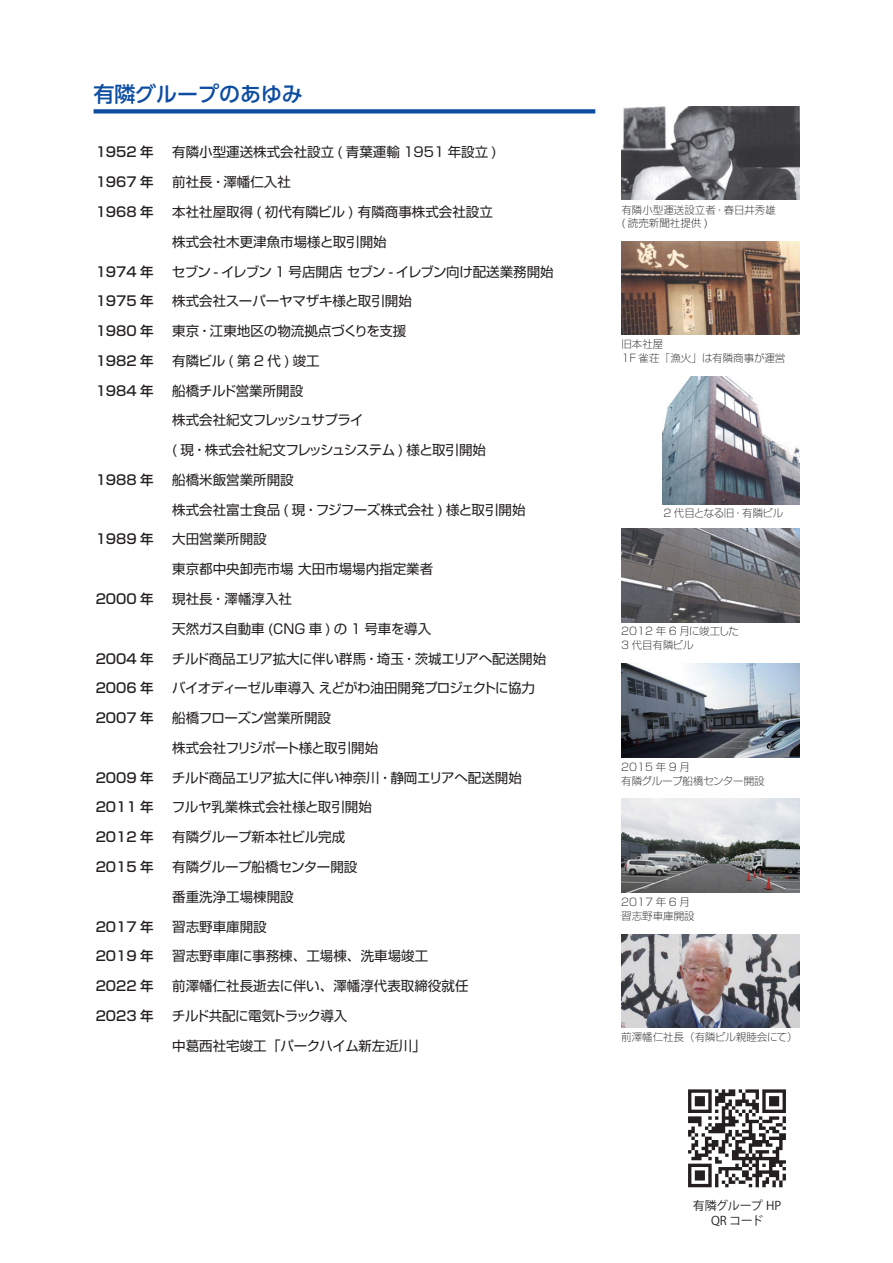
<style>
.page{position:relative;width:893px;height:1263px;background:#fff}
.page>*{position:absolute;margin:0;border:0;box-sizing:border-box;transform-origin:0 0}
.t1{font:500 21px "UD Shin Go Pr 6 N";color:#0d4da1}
.t2{font:13.5px "Shin Go Pro";color:#231f20}
.t3{font:500 13.5px "Shin Go Pro";color:#231f20}
.t4{font:13.5px "Shin Go Pro";letter-spacing:-.02em;color:#231f20}
.t5{font:13.5px "Shin Go Pro";letter-spacing:-.035em;color:#231f20}
.t6{font:13.5px "Shin Go Pro";letter-spacing:-.04em;color:#231f20}
.t7{font:13.5px "Shin Go Pro";letter-spacing:-.05em;color:#231f20}
.t8{font:13.5px "Shin Go Pro";letter-spacing:-.045em;color:#231f20}
.t9{font:13.5px "Shin Go Pro";letter-spacing:-.025em;color:#231f20}
.t10{font:12px/14.4px "Koz Go Pro";letter-spacing:-.02em;color:#231f20;text-align:center}
.t11{font:300 expanded 10.5px/13.5px "Shin Go Pro";color:#231f20}
.t12{font:300 expanded 10.5px "Shin Go Pro";letter-spacing:-.05em;color:#231f20}
</style>
<div class="page">
<svg style="left:94px;top:109px;width:501px;height:4px;background:#1c58a6"></svg>
<img style="left:621px;top:106px;width:178px;height:94px">
<img style="left:621px;top:241px;width:178px;height:94px">
<img style="left:662px;top:377px;width:137px;height:127px">
<img style="left:621px;top:529px;width:178px;height:93px">
<img style="left:621px;top:664px;width:178px;height:93px">
<img style="left:621px;top:799px;width:178px;height:93px">
<svg style="left:688px;top:1089px;width:98px;height:98px"></svg>
<img style="left:621px;top:934px;width:178px;height:93px">
<h1 class="t1" style="left:94px;top:77px;width:211px">有隣グループのあゆみ</h1>
<p class="t3" style="left:96px;top:141px;width:59px">1952 年</p>
<p class="t2" style="left:172px;top:141px;width:326px">有隣小型運送株式会社設立 ( 青葉運輸 1951 年設立 )</p>
<p class="t3" style="left:96px;top:171px;width:59px">1967 年</p>
<p class="t2" style="left:172px;top:171px;width:120px">前社長・澤幡仁入社</p>
<p class="t3" style="left:96px;top:201px;width:59px">1968 年</p>
<p class="t2" style="left:172px;top:201px;width:322px">本社社屋取得 ( 初代有隣ビル ) 有隣商事株式会社設立</p>
<p class="t2" style="left:172px;top:231px;width:216px">株式会社木更津魚市場様と取引開始</p>
<p class="t3" style="left:96px;top:260px;width:59px">1974 年</p>
<p class="t5" style="left:172px;top:260px;width:383px">セブン - イレブン 1 号店開店 セブン - イレブン向け配送業務開始</p>
<p class="t3" style="left:96px;top:290px;width:59px">1975 年</p>
<p class="t2" style="left:172px;top:290px;width:241px">株式会社スーパーヤマザキ様と取引開始</p>
<p class="t3" style="left:96px;top:320px;width:59px">1980 年</p>
<p class="t2" style="left:172px;top:320px;width:236px">東京・江東地区の物流拠点づくりを支援</p>
<p class="t3" style="left:96px;top:350px;width:59px">1982 年</p>
<p class="t2" style="left:172px;top:350px;width:149px">有隣ビル(第2代)竣工</p>
<p class="t3" style="left:96px;top:379px;width:59px">1984 年</p>
<p class="t2" style="left:172px;top:379px;width:133px">船橋チルド営業所開設</p>
<p class="t6" style="left:172px;top:409px;width:193px">株式会社紀文フレッシュサプライ</p>
<p class="t7" style="left:172px;top:439px;width:315px">( 現・株式会社紀文フレッシュシステム ) 様と取引開始</p>
<p class="t3" style="left:96px;top:469px;width:59px">1988 年</p>
<p class="t2" style="left:172px;top:469px;width:123px">船橋米飯営業所開設</p>
<p class="t2" style="left:172px;top:498px;width:355px">株式会社富士食品 ( 現・フジフーズ株式会社 ) 様と取引開始</p>
<p class="t3" style="left:96px;top:528px;width:59px">1989 年</p>
<p class="t2" style="left:172px;top:528px;width:96px">大田営業所開設</p>
<p class="t2" style="left:172px;top:558px;width:262px">東京都中央卸売市場 大田市場場内指定業者</p>
<p class="t3" style="left:96px;top:588px;width:59px">2000 年</p>
<p class="t2" style="left:172px;top:588px;width:121px">現社長・澤幡淳入社</p>
<p class="t2" style="left:172px;top:618px;width:260px">天然ガス自動車 (CNG 車 ) の 1 号車を導入</p>
<p class="t3" style="left:96px;top:647px;width:59px">2004 年</p>
<p class="t4" style="left:172px;top:647px;width:376px">チルド商品エリア拡大に伴い群馬・埼玉・茨城エリアへ配送開始</p>
<p class="t3" style="left:96px;top:677px;width:59px">2006 年</p>
<p class="t6" style="left:172px;top:677px;width:365px">バイオディーゼル車導入 えどがわ油田開発プロジェクトに協力</p>
<p class="t3" style="left:96px;top:707px;width:59px">2007 年</p>
<p class="t9" style="left:172px;top:707px;width:160px">船橋フローズン営業所開設</p>
<p class="t5" style="left:172px;top:737px;width:208px">株式会社フリジポート様と取引開始</p>
<p class="t3" style="left:96px;top:766px;width:59px">2009 年</p>
<p class="t4" style="left:172px;top:766px;width:351px">チルド商品エリア拡大に伴い神奈川・静岡エリアへ配送開始</p>
<p class="t3" style="left:96px;top:796px;width:59px">2011 年</p>
<p class="t2" style="left:172px;top:796px;width:202px">フルヤ乳業株式会社様と取引開始</p>
<p class="t3" style="left:96px;top:826px;width:59px">2012 年</p>
<p class="t2" style="left:172px;top:826px;width:174px">有隣グループ新本社ビル完成</p>
<p class="t3" style="left:96px;top:856px;width:59px">2015 年</p>
<p class="t4" style="left:172px;top:856px;width:187px">有隣グループ船橋センター開設</p>
<p class="t2" style="left:172px;top:885px;width:123px">番重洗浄工場棟開設</p>
<p class="t3" style="left:96px;top:915px;width:59px">2017 年</p>
<p class="t2" style="left:172px;top:915px;width:96px">習志野車庫開設</p>
<p class="t3" style="left:96px;top:945px;width:59px">2019 年</p>
<p class="t2" style="left:172px;top:945px;width:258px">習志野車庫に事務棟、工場棟、洗車場竣工</p>
<p class="t3" style="left:96px;top:975px;width:59px">2022 年</p>
<p class="t2" style="left:172px;top:975px;width:298px">前澤幡仁社長逝去に伴い、澤幡淳代表取締役就任</p>
<p class="t3" style="left:96px;top:1004px;width:59px">2023 年</p>
<p class="t8" style="left:172px;top:1004px;width:177px">チルド共配に電気トラック導入</p>
<p class="t2" style="left:172px;top:1034px;width:255px">中葛西社宅竣工「パークハイム新左近川」</p>
<p class="t11" style="left:621px;top:202px;width:156px">有隣小型運送設立者・春日井秀雄( 読売新聞社提供 )</p>
<p class="t11" style="left:621px;top:336px;width:166px">旧本社屋<br>1F 雀荘「漁火」は有隣商事が運営</p>
<p class="t12" style="left:663px;top:505px;width:122px">2 代目となる旧・有隣ビル</p>
<p class="t11" style="left:621px;top:623px;width:119px">2012 年 6 月に竣工した<br>3 代目有隣ビル</p>
<p class="t11" style="left:621px;top:759px;width:145px">2015 年 9 月<br>有隣グループ船橋センター開設</p>
<p class="t11" style="left:621px;top:894px;width:75px">2017 年 6 月習志野車庫開設</p>
<p class="t11" style="left:621px;top:1029px;width:178px">前澤幡仁社長（有隣ビル親睦会にて）</p>
<p class="t10" style="left:693px;top:1199px;width:90px">有隣グループ HP<br>QR コード</p>
</div>
